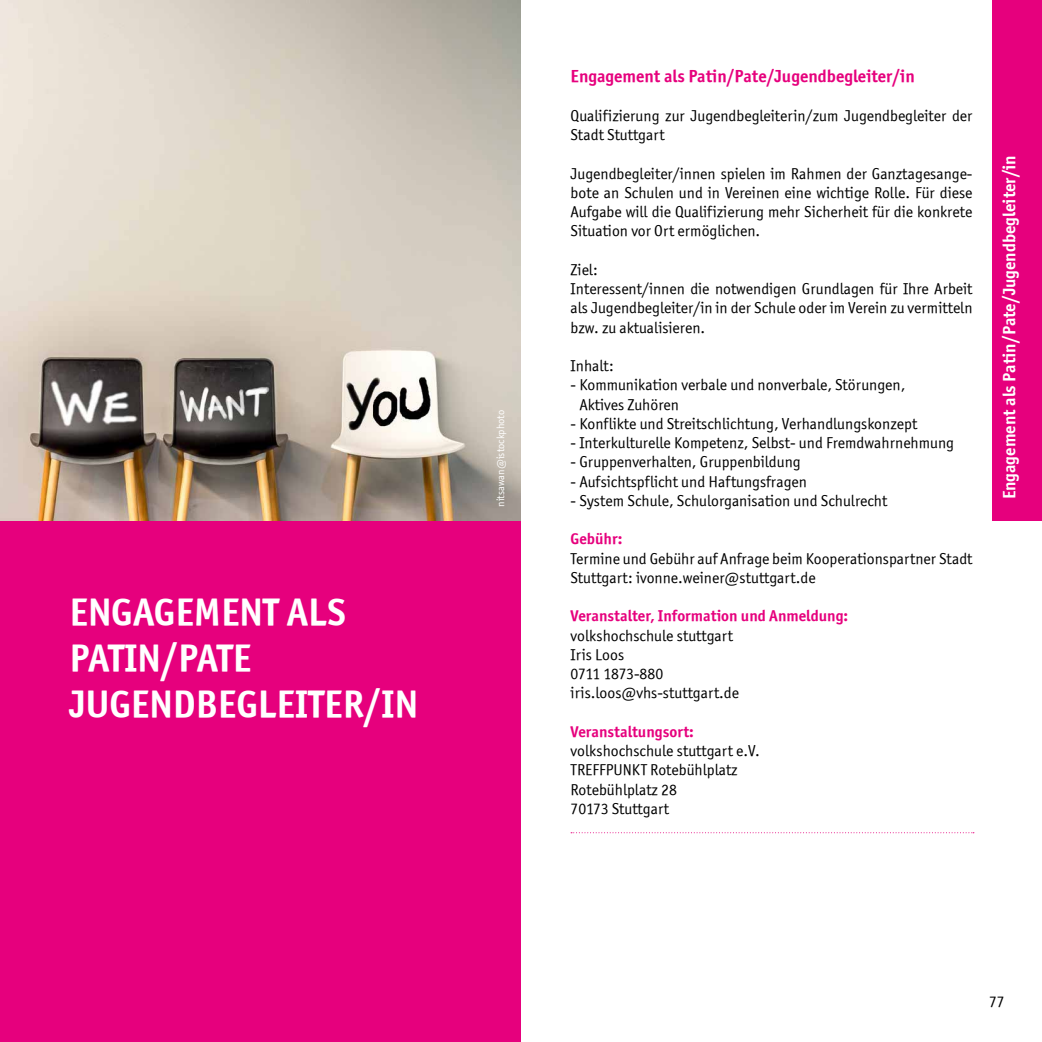
<style>
.page{position:relative;width:1042px;height:1042px;background:#fff}
.page>*{position:absolute;margin:0;border:0;box-sizing:border-box;transform-origin:0 0}
.t1{font:38.5px/46.2px "Officina Sans ITCTT Bold";color:#fff}
.t2{font:17.5px "Officina Sans ITCTT Bold";color:#e6007d}
.t3{font:17.5px "Officina Sans ITCTT Bold";color:#fff}
.t4{font:15.75px/19.2px "Officina Sans ITCTT Book";color:#000}
.t5{font:15.75px "Officina Sans ITCTT Bold";color:#e6007d}
.t6{font:10.5px "Officina Sans ITCTT Book";color:#fff}
</style>
<div class="page">
<svg style="left:571px;top:832px;width:403px;height:1px"></svg>
<img style="left:0;top:0;width:521px;height:521px">
<div style="left:0;top:521px;width:521px;height:521px;background:#e6007d"></div>
<div style="left:992px;top:0;width:50px;height:521px;background:#e6007d"></div>
<h1 class="t1" style="left:69px;top:588px;width:350px">ENGAGEMENT ALS<br>PATIN/PATE<br>JUGENDBEGLEITER/IN</h1>
<p class="t6" style="left:494px;top:507px;width:98px;rotate:-90deg">nitsawan@istockphoto</p>
<p class="t2" style="left:570px;top:65px;width:346px">Engagement als Patin/Pate/Jugendbegleiter/in</p>
<p class="t4" style="left:570px;top:106px;width:403px">Qualifizierung zur Jugendbegleiterin/zum Jugendbegleiter der<br>Stadt Stuttgart</p>
<p class="t4" style="left:570px;top:163px;width:403px;text-align:justify">Jugendbegleiter/innen spielen im Rahmen der Ganztagesange&shy;bote an Schulen und in Vereinen eine wichtige Rolle. Für diese Aufgabe will die Qualifizierung mehr Sicherheit für die konkrete Situation vor Ort ermöglichen.</p>
<p class="t4" style="left:570px;top:260px;width:403px">Ziel:<br>Interessent/innen die notwendigen Grundlagen für Ihre Arbeit als Jugendbegleiter/in in der Schule oder im Verein zu vermitteln bzw. zu aktualisieren.</p>
<p class="t4" style="left:570px;top:356px;width:45px">Inhalt:</p>
<p class="t4" style="left:579px;top:375px;width:327px;text-indent:-9px">- Kommunikation verbale und nonverbale, Störungen,<br>Aktives Zuhören</p>
<p class="t4" style="left:570px;top:414px;width:348px">- Konflikte und Streitschlichtung, Verhandlungskonzept</p>
<p class="t4" style="left:570px;top:433px;width:385px">- Interkulturelle Kompetenz, Selbst- und Fremdwahrnehmung</p>
<p class="t4" style="left:570px;top:452px;width:232px">- Gruppenverhalten, Gruppenbildung</p>
<p class="t4" style="left:570px;top:471px;width:238px">- Aufsichtspflicht und Haftungsfragen</p>
<p class="t4" style="left:570px;top:491px;width:318px">- System Schule, Schulorganisation und Schulrecht</p>
<p class="t5" style="left:570px;top:529px;width:53px">Gebühr:</p>
<p class="t4" style="left:570px;top:548px;width:403px">Termine und Gebühr auf Anfrage beim Kooperationspartner Stadt<br>Stuttgart: ivonne.weiner@stuttgart.de</p>
<p class="t5" style="left:570px;top:606px;width:279px">Veranstalter, Information und Anmeldung:</p>
<p class="t4" style="left:570px;top:625px;width:170px">volkshochschule stuttgart<br>Iris Loos<br>0711 1873-880 iris.loos@vhs-stuttgart.de</p>
<p class="t5" style="left:570px;top:722px;width:125px">Veranstaltungsort:</p>
<p class="t4" style="left:570px;top:741px;width:191px">volkshochschule stuttgart e.V.<br>TREFFPUNKT Rotebühlplatz<br>Rotebühlplatz 28<br>70173 Stuttgart</p>
<p class="t3" style="left:998px;top:499px;width:346px;rotate:-90deg">Engagement als Patin/Pate/Jugendbegleiter/in</p>
<p class="t4" style="left:989px;top:992px;width:17px">77</p>
</div>
